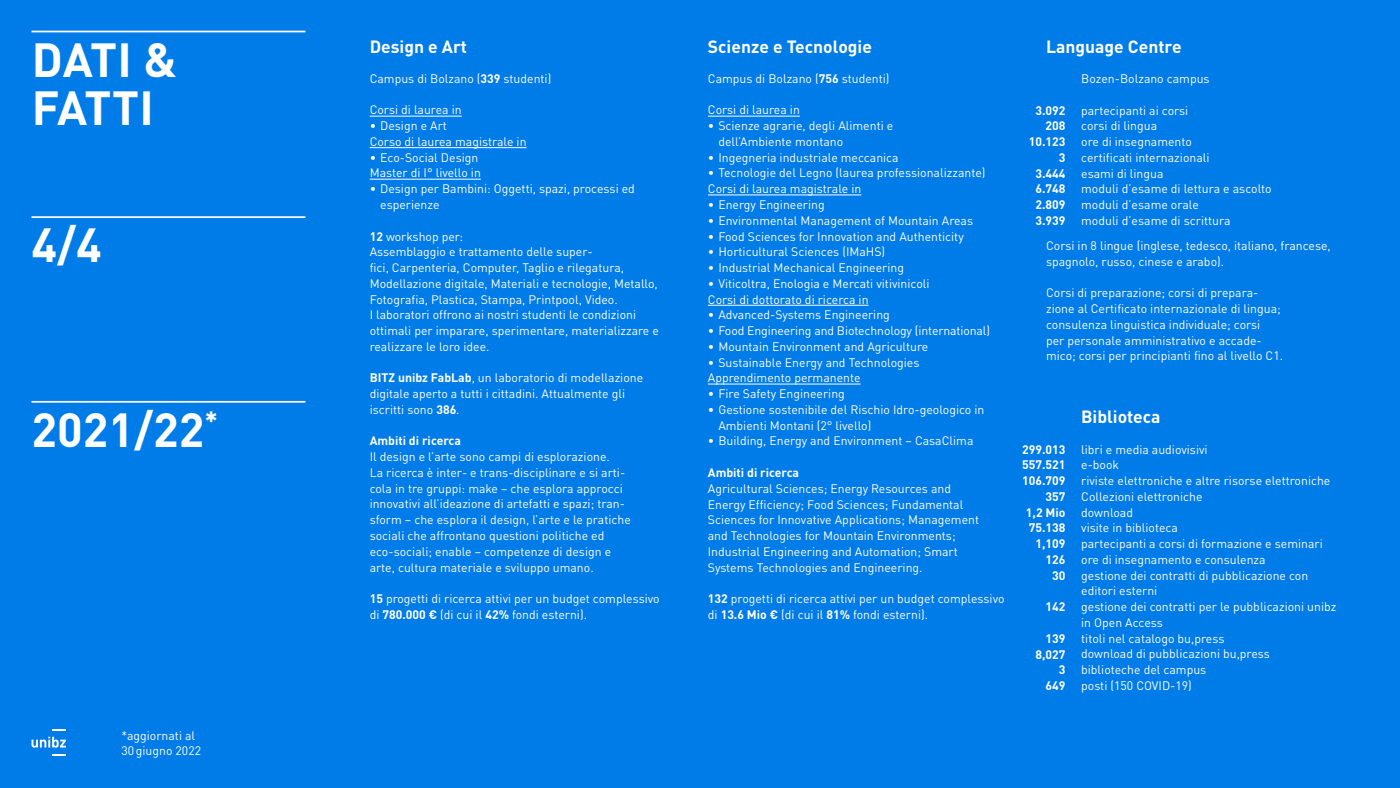
<style>
.page{position:relative;width:1400px;height:788px;background:#007ce8}
.page>*{position:absolute;margin:0;border:0;box-sizing:border-box;transform-origin:0 0}
.t1{font:700 47.25px/47.2px "DINOT";color:#fff}
.t2{font:700 17.5px "DINOT";color:#fff}
.t3{font:12.25px/15.8px "DINOT";color:#fff}
.t4{font:700 12.25px/15.8px "DINOT";color:#fff;text-align:right}
.s1{font-weight:700}
</style>
<div class="page">
<hr style="left:32px;top:401px;width:273px;height:1px;background:#fff">
<hr style="left:32px;top:216px;width:273px;height:2px;background:#fff">
<hr style="left:32px;top:31px;width:273px;height:1px;background:#fff">
<svg style="left:52px;top:729px;width:14px;height:1px"></svg>
<svg style="left:31px;top:736px;width:35px;height:11px"></svg>
<svg style="left:52px;top:754px;width:14px;height:2px"></svg>
<hr style="left:370px;top:116px;width:92px;height:1px;background:#fff">
<hr style="left:370px;top:147px;width:157px;height:1px;background:#fff">
<hr style="left:370px;top:179px;width:111px;height:1px;background:#fff">
<hr style="left:708px;top:116px;width:92px;height:1px;background:#fff">
<hr style="left:708px;top:194px;width:153px;height:1px;background:#fff">
<hr style="left:708px;top:305px;width:161px;height:1px;background:#fff">
<hr style="left:708px;top:383px;width:153px;height:1px;background:#fff">
<h1 class="t1" style="left:32px;top:35px;width:147px">DATI &amp;<br>FATTI</h1>
<h1 class="t1" style="left:32px;top:220px;width:72px">4/4</h1>
<h1 class="t1" style="left:32px;top:404px;width:188px">2021/22<sup>*</sup></h1>
<p class="t3" style="left:121px;top:727px;width:81px">*aggiornati al<br>30 giugno 2022</p>
<h2 class="t2" style="left:370px;top:35px;width:99px">Design e Art</h2>
<h2 class="t2" style="left:708px;top:35px;width:166px">Scienze e Tecnologie</h2>
<p class="t3" style="left:370px;top:70px;width:183px">Campus di Bolzano (<span class="s1">339</span> studenti)</p>
<p class="t3" style="left:370px;top:102px;width:94px">Corsi di laurea in</p>
<p class="t3" style="left:370px;top:118px;width:158px">• Design e Art<br>Corso di laurea magistrale in</p>
<p class="t3" style="left:370px;top:149px;width:113px">• Eco-Social Design<br>Master di I° livello in</p>
<p class="t3" style="left:380px;top:181px;width:256px;text-indent:-10px">• Design per Bambini: Oggetti, spazi, processi ed esperienze</p>
<p class="t3" style="left:370px;top:228px;width:291px"><span class="s1">12</span> workshop per:<br>Assemblaggio e trattamento delle super-<br>fici, Carpenteria, Computer, Taglio e rilegatura, Modellazione digitale, Materiali e tecnologie, Metallo, Fotografia, Plastica, Stampa, Printpool, Video.<br>I laboratori offrono ai nostri studenti le condizioni ottimali per imparare, sperimentare, materializzare e realizzare le loro idee.</p>
<p class="t3" style="left:370px;top:370px;width:275px"><span class="s1">BITZ unibz FabLab</span>, un laboratorio di modellazione digitale aperto a tutti i cittadini. Attualmente gli iscritti sono <span class="s1">386</span>.</p>
<p class="t4" style="left:370px;top:432px;width:93px">Ambiti di ricerca</p>
<p class="t3" style="left:370px;top:448px;width:263px">Il design e l’arte sono campi di esplorazione.<br>La ricerca è inter- e trans-disciplinare e si arti&shy;cola in tre gruppi: make – che esplora approcci innovativi all’ideazione di artefatti e spazi; tran&shy;sform – che esplora il design, l’arte e le pratiche sociali che affrontano questioni politiche ed eco-sociali; enable – competenze di design e arte, cultura materiale e sviluppo umano.</p>
<p class="t3" style="left:370px;top:590px;width:292px"><span class="s1">15</span> progetti di ricerca attivi per un budget complessivo di <span class="s1">780.000 €</span> (di cui il <span class="s1">42%</span> fondi esterni).</p>
<p class="t3" style="left:708px;top:70px;width:183px">Campus di Bolzano (<span class="s1">756</span> studenti)</p>
<p class="t3" style="left:708px;top:102px;width:94px">Corsi di laurea in</p>
<p class="t3" style="left:718px;top:118px;width:177px;text-indent:-10px">• Scienze agrarie, degli Alimenti e dell’Ambiente montano</p>
<p class="t3" style="left:708px;top:149px;width:192px">• Ingegneria industriale meccanica</p>
<p class="t3" style="left:708px;top:165px;width:279px">• Tecnologie del Legno (laurea professionalizzante)<br>Corsi di laurea magistrale in</p>
<p class="t3" style="left:708px;top:196px;width:118px">• Energy Engineering</p>
<p class="t3" style="left:708px;top:212px;width:267px">• Environmental Management of Mountain Areas</p>
<p class="t3" style="left:708px;top:228px;width:257px">• Food Sciences for Innovation and Authenticity</p>
<p class="t3" style="left:708px;top:244px;width:179px">• Horticultural Sciences (IMaHS)</p>
<p class="t3" style="left:708px;top:259px;width:198px">• Industrial Mechanical Engineering</p>
<p class="t3" style="left:708px;top:275px;width:223px">• Viticoltra, Enologia e Mercati vitivinicoli<br>Corsi di dottorato di ricerca in</p>
<p class="t3" style="left:708px;top:307px;width:184px">• Advanced-Systems Engineering</p>
<p class="t3" style="left:708px;top:322px;width:284px">• Food Engineering and Biotechnology (international)</p>
<p class="t3" style="left:708px;top:338px;width:222px">• Mountain Environment and Agriculture</p>
<p class="t3" style="left:708px;top:354px;width:213px">• Sustainable Energy and Technologies<br>Apprendimento permanente</p>
<p class="t3" style="left:708px;top:385px;width:139px">• Fire Safety Engineering</p>
<p class="t3" style="left:718px;top:401px;width:268px;text-indent:-10px">• Gestione sostenibile del Rischio Idro-geologico in<br>Ambienti Montani (2° livello)</p>
<p class="t3" style="left:708px;top:433px;width:267px">• Building, Energy and Environment – CasaClima</p>
<p class="t4" style="left:708px;top:464px;width:93px">Ambiti di ricerca</p>
<p class="t3" style="left:708px;top:480px;width:273px">Agricultural Sciences; Energy Resources and Energy Efficiency; Food Sciences; Fundamental Sciences for Innovative Applications; Management and Technologies for Mountain Environments; Industrial Engineering and Automation; Smart Systems Technologies and Engineering.</p>
<p class="t3" style="left:708px;top:590px;width:298px"><span class="s1">132</span> progetti di ricerca attivi per un budget complessivo di <span class="s1">13.6 Mio €</span> (di cui il <span class="s1">81%</span> fondi esterni).</p>
<h2 class="t2" style="left:1046px;top:35px;width:137px">Language Centre</h2>
<p class="t3" style="left:1081px;top:71px;width:130px">Bozen-Bolzano campus</p>
<p class="t3" style="left:1081px;top:102px;width:192px">partecipanti ai corsi<br>corsi di lingua<br>ore di insegnamento<br>certificati internazionali<br>esami di lingua<br>moduli d’esame di lettura e ascolto moduli d’esame orale<br>moduli d’esame di scrittura</p>
<p class="t3" style="left:1046px;top:237px;width:286px">Corsi in 8 lingue (inglese, tedesco, italiano, francese, spagnolo, russo, cinese e arabo).</p>
<p class="t3" style="left:1046px;top:285px;width:239px">Corsi di preparazione; corsi di prepara&shy;zione al Certificato internazionale di lingua; consulenza linguistica individuale; corsi<br>per personale amministrativo e accade&shy;mico; corsi per principianti fino al livello C1.</p>
<p class="t4" style="left:1029px;top:102px;width:38px">3.092<br>208<br>10.123<br>3<br>3.444<br>6.748<br>2.809<br>3.939</p>
<p class="t4" style="left:1022px;top:441px;width:45px">299.013<br>557.521<br>106.709<br>357<br>1,2 Mio<br>75.138<br>1,109<br>126<br>30</p>
<p class="t4" style="left:1045px;top:598px;width:21px">142</p>
<p class="t4" style="left:1035px;top:630px;width:32px">139<br>8,027<br>3<br>649</p>
<h2 class="t2" style="left:1081px;top:405px;width:81px">Biblioteca</h2>
<p class="t3" style="left:1081px;top:441px;width:257px">libri e media audiovisivi<br>e-book<br>riviste elettroniche e altre risorse elettroniche<br>Collezioni elettroniche<br>download<br>visite in biblioteca<br>partecipanti a corsi di formazione e seminari ore di insegnamento e consulenza<br>gestione dei contratti di pubblicazione con editori esterni<br>gestione dei contratti per le pubblicazioni unibz in Open Access<br>titoli nel catalogo bu,press<br>download di pubblicazioni bu,press<br>biblioteche del campus<br>posti (150 COVID-19)</p>
</div>
